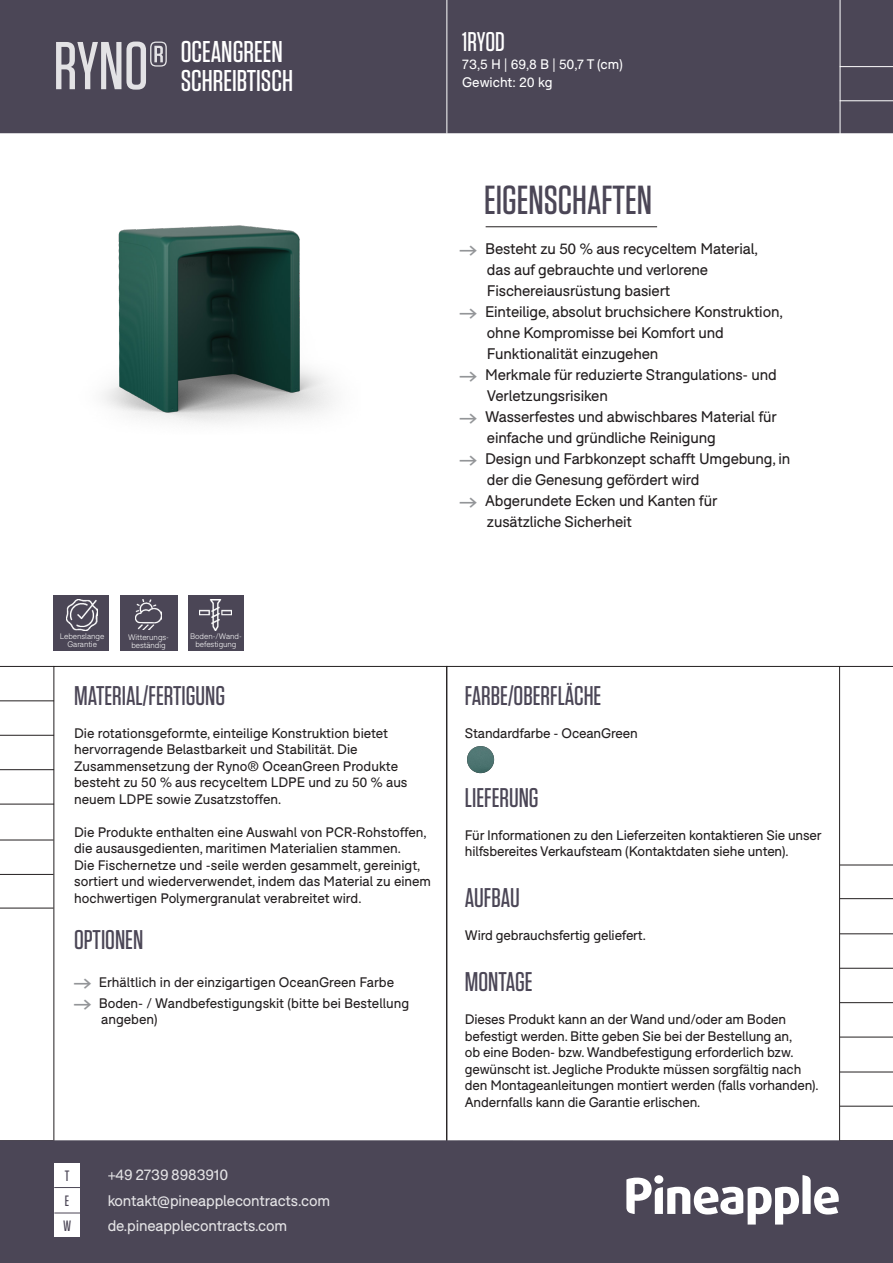
<style>
.page{position:relative;width:893px;height:1263px;background:#fff}
.page>*{position:absolute;margin:0;border:0;box-sizing:border-box;transform-origin:0 0}
.t1{font:500 67.5px "Tungsten";color:#fff}
.t2{font:500 40.5px "Tungsten";color:#4b4656}
.body_1_BLACK{font:500 30px "Tungsten";color:#fff}
.t3{font:500 27px "Tungsten";color:#4b4656}
.t4{font:500 27px "Tungsten";letter-spacing:-.005em;color:#fff}
.t5{font:15px/21px "F37 Bolton";letter-spacing:-.01em;color:#231f20}
.t6{font:15px "F37 Bolton";letter-spacing:-.01em;color:#fff}
.t7{font:500 15px "Tungsten";color:#4b4656}
.t8{font:13.5px/16.5px "F37 Bolton";letter-spacing:-.005em;color:#231f20}
.t9{font:13.5px "F37 Bolton";color:#fff}
.t10{font:300 7.8px/7.8px "F37 Bolton";color:#fff}
.s1{font-family:"Pinearrow";color:#939598}
.s2{font-family:"Pinearrow";font-size:15px;color:#939598}
</style>
<div class="page">
<div style="left:1px;top:1px;width:891px;height:131px;background:#4b4656"></div>
<div style="left:0;top:0;width:893px;height:133px;border:2px solid #4b4656"></div>
<div style="left:1px;top:1141px;width:891px;height:121px;background:#4b4656"></div>
<div style="left:0;top:1140px;width:893px;height:123px;border:2px solid #4b4656"></div>
<hr style="left:840px;top:865px;width:53px;height:1px;background:#231f20">
<hr style="left:840px;top:1002px;width:53px;height:1px;background:#231f20">
<hr style="left:840px;top:933px;width:53px;height:1px;background:#231f20">
<hr style="left:840px;top:1072px;width:53px;height:1px;background:#231f20">
<hr style="left:840px;top:1037px;width:53px;height:1px;background:#231f20">
<hr style="left:840px;top:968px;width:53px;height:1px;background:#231f20">
<hr style="left:840px;top:1106px;width:53px;height:1px;background:#231f20">
<hr style="left:840px;top:898px;width:53px;height:1px;background:#231f20">
<svg style="left:626px;top:1175px;width:213px;height:49px"></svg>
<div style="left:654px;top:1175px;width:9px;height:9px;background:#fff;border-radius:50%"></div>
<div style="left:54px;top:1162px;width:26px;height:25px;background:#fff"></div>
<div style="left:54px;top:1187px;width:26px;height:25px;background:#fff"></div>
<svg style="left:54px;top:1187px;width:26px;height:1px"></svg>
<hr style="left:840px;top:666px;width:53px;height:1px;background:#231f20">
<hr style="left:840px;top:0;width:1px;height:135px;background:#fff">
<hr style="left:840px;top:66px;width:53px;height:1px;background:#fff">
<hr style="left:840px;top:100px;width:53px;height:1px;background:#fff">
<hr style="left:446px;top:0;width:1px;height:134px;background:#fff">
<hr style="left:0;top:874px;width:53px;height:1px;background:#231f20">
<hr style="left:0;top:735px;width:54px;height:1px;background:#231f20">
<hr style="left:0;top:666px;width:54px;height:1px;background:#231f20">
<hr style="left:0;top:804px;width:54px;height:1px;background:#231f20">
<hr style="left:0;top:769px;width:54px;height:1px;background:#231f20">
<hr style="left:0;top:700px;width:54px;height:1px;background:#231f20">
<hr style="left:0;top:840px;width:53px;height:1px;background:#231f20">
<hr style="left:0;top:908px;width:53px;height:1px;background:#231f20">
<div style="left:54px;top:1212px;width:26px;height:25px;background:#fff"></div>
<svg style="left:54px;top:1212px;width:26px;height:1px"></svg>
<hr style="left:486px;top:226px;width:171px;height:1px;background:#231f20">
<img style="left:103px;top:225px;width:231px;height:198px">
<img style="left:467px;top:746px;width:27px;height:27px;border-radius:14px">
<div style="left:53px;top:595px;width:56px;height:56px;background:#4b4656"></div>
<img style="left:66px;top:599px;width:32px;height:31px">
<div style="left:120px;top:595px;width:56px;height:56px;background:#4b4656"></div>
<div style="left:188px;top:595px;width:56px;height:56px;background:#4b4656"></div>
<img style="left:136px;top:599px;width:25px;height:31px">
<img style="left:200px;top:600px;width:32px;height:30px">
<h1 class="t1" style="left:53px;top:31px;width:116px">RYNO®</h1>
<p class="body_1_BLACK" style="left:181px;top:36px;width:103px">OCEANGREEN</p>
<p class="body_1_BLACK" style="left:181px;top:64px;width:114px">SCHREIBTISCH</p>
<p class="t4" style="left:462px;top:27px;width:44px">1RYOD</p>
<p class="t9" style="left:462px;top:56px;width:162px">73,5 H | 69,8 B | 50,7 T (cm)</p>
<p class="t9" style="left:462px;top:74px;width:92px">Gewicht: 20 kg</p>
<p class="t2" style="left:484px;top:178px;width:169px">EIGENSCHAFTEN</p>
<p class="t5" style="left:487px;top:238px;width:272px;text-indent:-27px"><span class="s1">A</span> Besteht zu 50 % aus recyceltem Material, das auf gebrauchte und verlorene<br>Fischereiausrüstung basiert</p>
<p class="t5" style="left:487px;top:301px;width:298px;text-indent:-27px"><span class="s1">A</span> Einteilige, absolut bruchsichere Konstruktion, ohne Kompromisse bei Komfort und<br>Funktionalität einzugehen</p>
<p class="t5" style="left:487px;top:364px;width:291px;text-indent:-27px"><span class="s1">A</span> Merkmale für reduzierte Strangulations- und<br>Verletzungsrisiken</p>
<p class="t5" style="left:487px;top:406px;width:291px;text-indent:-27px"><span class="s1">A</span> Wasserfestes und abwischbares Material für einfache und gründliche Reinigung</p>
<p class="t5" style="left:487px;top:448px;width:305px;text-indent:-27px"><span class="s1">A</span> Design und Farbkonzept schafft Umgebung, in der die Genesung gefördert wird</p>
<p class="t5" style="left:487px;top:490px;width:232px;text-indent:-27px"><span class="s1">A</span> Abgerundete Ecken und Kanten für zusätzliche Sicherheit</p>
<p class="t10" style="left:60px;top:633px;width:46px">Lebenslange</p>
<p class="t10" style="left:67px;top:641px;width:31px">Garantie</p>
<p class="t10" style="left:134px;top:633px;width:33px;text-align:center">Fire<br>r tardant</p>
<p class="t10" style="left:128px;top:633px;width:42px">Witterungs-</p>
<p class="t10" style="left:131px;top:641px;width:36px">beständig</p>
<p class="t10" style="left:190px;top:632px;width:53px">Boden-/Wand-</p>
<p class="t10" style="left:195px;top:640px;width:43px">befestigung</p>
<p class="t10" style="left:206px;top:633px;width:21px">100%<br>LDPE</p>
<p class="t3" style="left:74px;top:681px;width:152px">MATERIAL/FERTIGUNG</p>
<p class="t8" style="left:74px;top:725px;width:335px">Die rotationsgeformte, einteilige Konstruktion bietet hervorragende Belastbarkeit und Stabilität. Die Zusammensetzung der Ryno® OceanGreen Produkte besteht zu 50 % aus recyceltem LDPE und zu 50 % aus neuem LDPE sowie Zusatzstoffen.</p>
<p class="t8" style="left:74px;top:824px;width:358px">Die Produkte enthalten eine Auswahl von PCR-Rohstoffen, die ausausgedienten, maritimen Materialien stammen.<br>Die Fischernetze und -seile werden gesammelt, gereinigt, sortiert und wiederverwendet, indem das Material zu einem hochwertigen Polymergranulat verabreitet wird.</p>
<p class="t3" style="left:74px;top:926px;width:71px">OPTIONEN</p>
<p class="t8" style="left:74px;top:974px;width:322px"><span class="s2">A</span> Erhältlich in der einzigartigen OceanGreen Farbe</p>
<p class="t8" style="left:101px;top:995px;width:310px;text-indent:-27px"><span class="s2">A</span> Boden- / Wandbefestigungskit (bitte bei Bestellung angeben)</p>
<p class="t7" style="left:65px;top:1168px;width:6px">T</p>
<p class="t6" style="left:107px;top:1166px;width:122px">+49 2739 8983910</p>
<p class="t7" style="left:65px;top:1193px;width:6px">E</p>
<p class="t6" style="left:107px;top:1191px;width:224px">kontakt@pineapplecontracts.com</p>
<p class="t7" style="left:63px;top:1218px;width:10px">W</p>
<p class="t6" style="left:107px;top:1217px;width:181px">de.pineapplecontracts.com</p>
<p class="t3" style="left:465px;top:681px;width:138px">FARBE/OBERFLÄCHE</p>
<p class="t8" style="left:465px;top:725px;width:174px">Standardfarbe - OceanGreen</p>
<p class="t3" style="left:465px;top:783px;width:75px">LIEFERUNG</p>
<p class="t8" style="left:465px;top:827px;width:358px">Für Informationen zu den Lieferzeiten kontaktieren Sie unser hilfsbereites Verkaufsteam (Kontaktdaten siehe unten).</p>
<p class="t3" style="left:465px;top:884px;width:56px">AUFBAU</p>
<p class="t8" style="left:465px;top:927px;width:182px">Wird gebrauchsfertig geliefert.</p>
<p class="t3" style="left:465px;top:968px;width:69px">MONTAGE</p>
<p class="t8" style="left:465px;top:1011px;width:355px">Dieses Produkt kann an der Wand und/oder am Boden befestigt werden. Bitte geben Sie bei der Bestellung an,<br>ob eine Boden- bzw. Wandbefestigung erforderlich bzw. gewünscht ist. Jegliche Produkte müssen sorgfältig nach den Montageanleitungen montiert werden (falls vorhanden).<br>Andernfalls kann die Garantie erlischen.</p>
</div>
